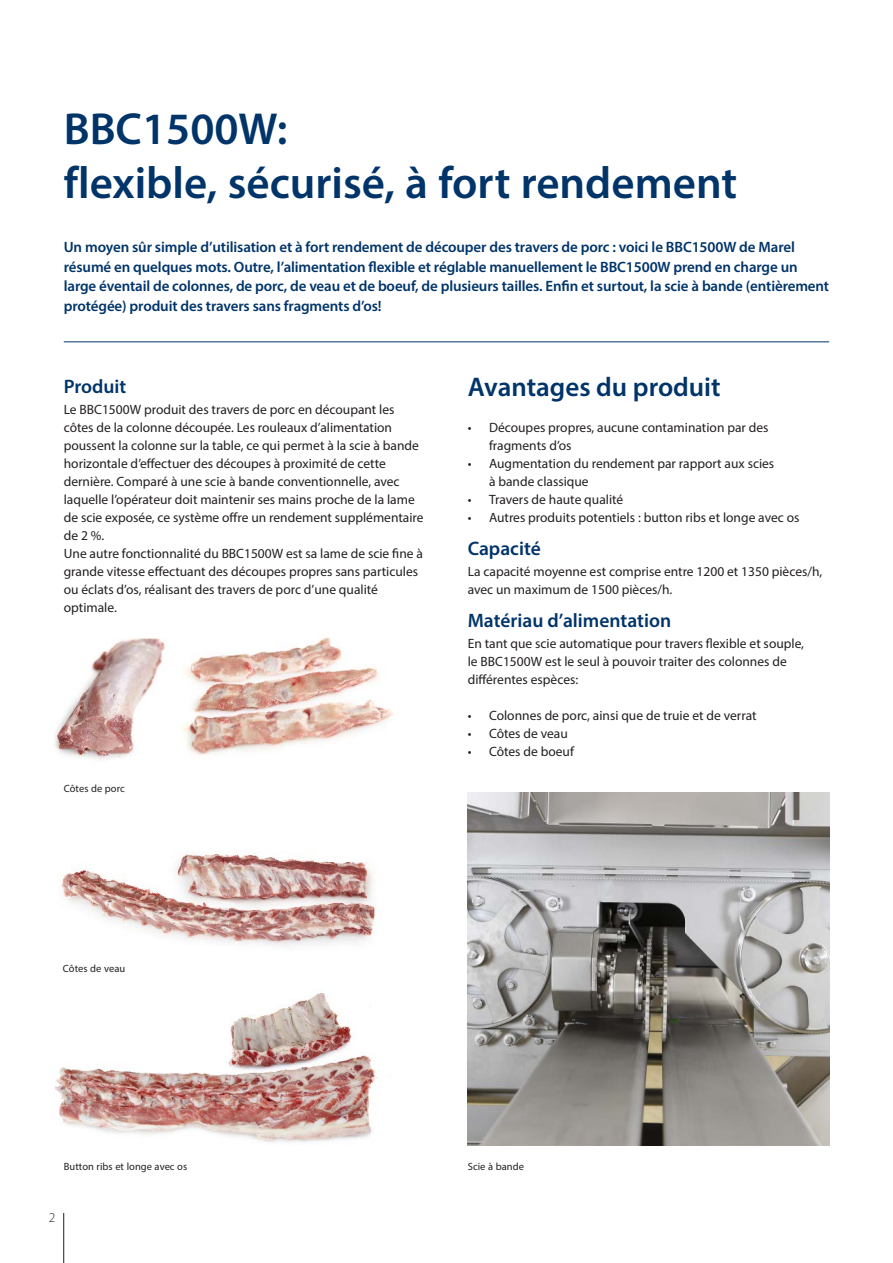
<style>
.page{position:relative;width:893px;height:1263px;background:#fff}
.page>*{position:absolute;margin:0;border:0;box-sizing:border-box;transform-origin:0 0}
.t1{font:600 45px/54px "Myriad Pro";color:#013469}
.t2{font:600 27px "Myriad Pro";color:#013469}
.t3{font:600 19.5px "Myriad Pro";color:#013469}
.t4{font:600 15px/19.5px "Myriad Pro";letter-spacing:-.01em;color:#013469}
.t5{font:13.5px/18px "Myriad Pro";color:#231f20}
.t6{font:300 13.5px "Myriad Pro";color:#231f20}
.t7{font:10.5px "Myriad Pro";letter-spacing:.005em;color:#231f20}
</style>
<div class="page">
<hr style="left:63px;top:1213px;width:1px;height:50px;background:#231f20">
<hr style="left:64px;top:342px;width:765px;height:1px;background:#013469">
<img style="left:60px;top:851px;width:316px;height:95px">
<img style="left:468px;top:792px;width:361px;height:354px">
<img style="left:54px;top:993px;width:323px;height:150px">
<img style="left:55px;top:638px;width:110px;height:122px">
<img style="left:181px;top:637px;width:213px;height:118px">
<h1 class="t1" style="left:64px;top:101px;width:675px">BBC1500W:<br>flexible, sécurisé, à fort rendement</h1>
<p class="t4" style="left:64px;top:237px;width:767px">Un moyen sûr simple d’utilisation et à fort rendement de découper des travers de porc : voici le BBC1500W de Marel résumé en quelques mots. Outre, l’alimentation flexible et réglable manuellement le BBC1500W prend en charge un large éventail de colonnes, de porc, de veau et de boeuf, de plusieurs tailles. Enfin et surtout, la scie à bande (entièrement protégée) produit des travers sans fragments d’os!</p>
<h3 class="t3" style="left:64px;top:374px;width:64px">Produit</h3>
<p class="t5" style="left:64px;top:400px;width:361px">Le BBC1500W produit des travers de porc en découpant les côtes de la colonne découpée. Les rouleaux d’alimentation poussent la colonne sur la table, ce qui permet à la scie à bande horizontale d’effectuer des découpes à proximité de cette dernière. Comparé à une scie à bande conventionnelle, avec laquelle l’opérateur doit maintenir ses mains proche de la lame de scie exposée, ce système offre un rendement supplémentaire de 2 %.<br>Une autre fonctionnalité du BBC1500W est sa lame de scie fine à grande vitesse effectuant des découpes propres sans particules ou éclats d’os, réalisant des travers de porc d’une qualité optimale.</p>
<p class="t7" style="left:64px;top:782px;width:63px">Côtes de porc</p>
<h2 class="t2" style="left:468px;top:370px;width:254px">Avantages du produit</h2>
<p class="t5" style="left:489px;top:418px;width:281px;text-indent:-21px">• Découpes propres, aucune contamination par des fragments d’os</p>
<p class="t5" style="left:489px;top:454px;width:287px;text-indent:-21px">• Augmentation du rendement par rapport aux scies à bande classique</p>
<p class="t5" style="left:468px;top:490px;width:157px">• Travers de haute qualité</p>
<p class="t5" style="left:468px;top:508px;width:333px">• Autres produits potentiels : button ribs et longe avec os</p>
<h3 class="t3" style="left:468px;top:536px;width:75px">Capacité</h3>
<p class="t5" style="left:468px;top:562px;width:356px">La capacité moyenne est comprise entre 1200 et 1350 pièces/h, avec un maximum de 1500 pièces/h.</p>
<h3 class="t3" style="left:468px;top:608px;width:205px">Matériau d’alimentation</h3>
<p class="t5" style="left:468px;top:634px;width:338px">En tant que scie automatique pour travers flexible et souple, le BBC1500W est le seul à pouvoir traiter des colonnes de différentes espèces:</p>
<p class="t5" style="left:468px;top:706px;width:290px">• Colonnes de porc, ainsi que de truie et de verrat</p>
<p class="t5" style="left:468px;top:724px;width:102px">• Côtes de veau</p>
<p class="t5" style="left:468px;top:742px;width:108px">• Côtes de boeuf</p>
<p class="t7" style="left:63px;top:962px;width:64px">Côtes de veau</p>
<p class="t7" style="left:64px;top:1160px;width:125px">Button ribs et longe avec os</p>
<p class="t7" style="left:468px;top:1160px;width:58px">Scie à bande</p>
<p class="t6" style="left:49px;top:1210px;width:8px">2</p>
</div>
